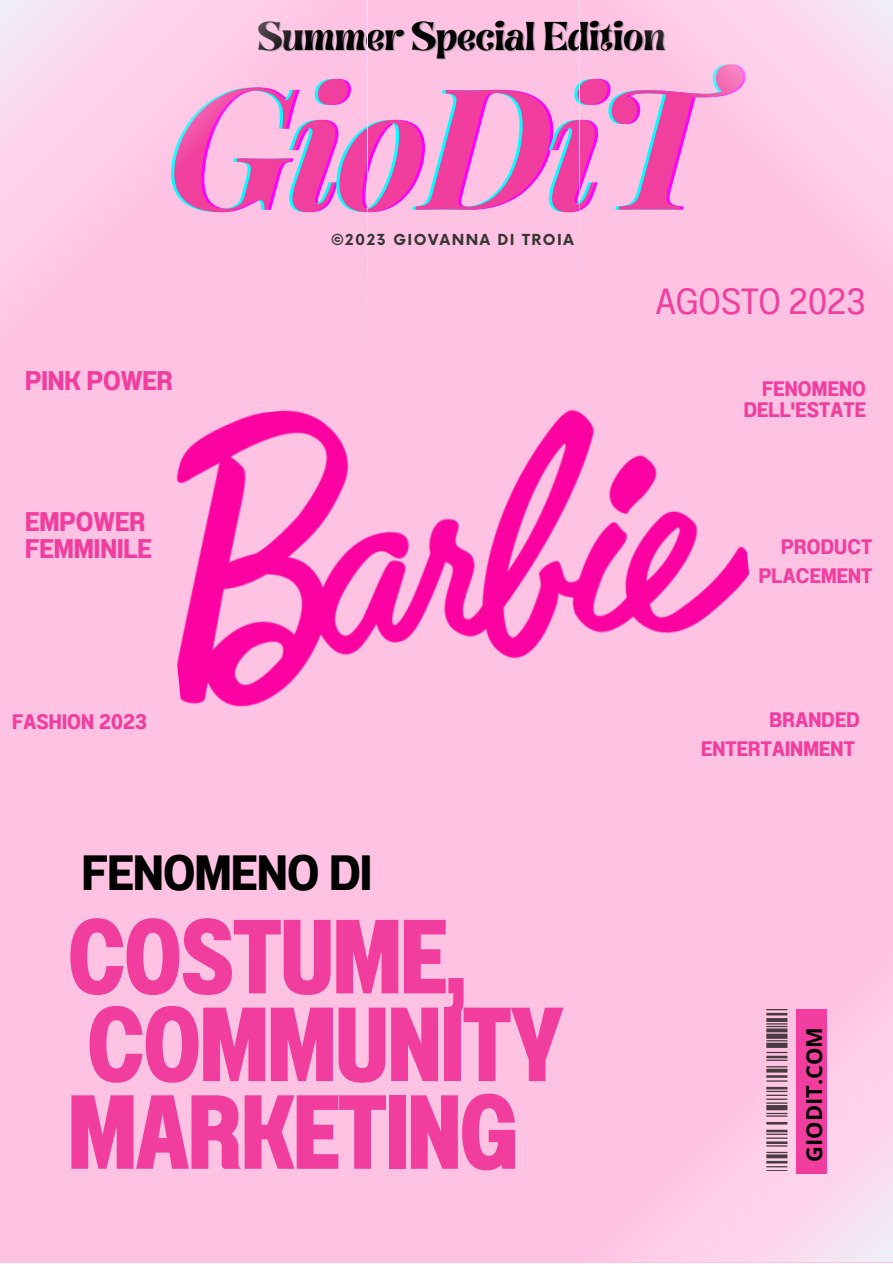
<style>
.page{position:relative;width:893px;height:1264px;background:#fff}
.page>*{position:absolute;margin:0;border:0;box-sizing:border-box;transform-origin:0 0}
.t1{font:italic 700 169.35px "Playfair Display";letter-spacing:-.03em;color:#0ff}
.t2{font:104.85px/87.8px "Anantason Extra Bold Wd 50";letter-spacing:-.015em;color:#f13e9e}
.t3{font:49.5px "Anantason Bold Wd 75";letter-spacing:-.01em;color:#000}
.t4{font:36.3px "Anantason Wd 75";letter-spacing:-.01em;color:#f13e9e}
.t5{font:32.25px "Brasika Display";color:#000}
.t6{font:27px/27px "Anantason Bold Wd 75";color:#f13e9e}
.t7{font:700 21.9px "Open Sans";color:#000}
.t8{font:21px/29.2px "Anantason Bold Wd 75";letter-spacing:.01em;color:#f13e9e;text-align:right}
.t9{font:700 14.85px "Now";letter-spacing:.1em;color:#363535}
</style>
<div class="page">
<div style="left:0;top:0;width:892px;height:1262px;background:#ffc2e3"></div>
<svg style="left:640px;top:1009px;width:252px;height:252px;fill:#ffcde8"></svg>
<div style="left:796px;top:1008px;width:31px;height:165px;background:#f13e9e"></div>
<svg style="left:0;top:0;width:283px;height:283px;fill:#ffcde8"></svg>
<img style="left:176px;top:409px;width:573px;height:298px">
<svg style="left:766px;top:1009px;width:21px;height:161px"></svg>
<svg style="left:579px;top:0;width:313px;height:240px"></svg>
<p class="t5" style="left:258px;top:11px;width:409px">Summer Special Edition</p>
<p class="t1" style="left:165px;top:26px;width:546px">GioDiT</p>
<p class="t6" style="left:25px;top:367px;width:149px">PINK POWER</p>
<p class="t6" style="left:25px;top:508px;width:128px">EMPOWER<br>FEMMINILE</p>
<p class="t8" style="left:12px;top:707px;width:136px">FASHION 2023</p>
<p class="t9" style="left:331px;top:232px;width:244px">©2023 GIOVANNA DI TROIA</p>
<p class="t3" style="left:82px;top:844px;width:292px">FENOMENO DI</p>
<p class="t2" style="left:68px;top:913px;width:498px">COSTUME,<br>COMMUNITY</p>
<p class="t2" style="left:68px;top:1088px;width:451px">MARKETING</p>
<p class="t4" style="left:656px;top:280px;width:211px">AGOSTO 2023</p>
<p class="t8" style="left:743px;top:378px;width:124px;line-height:21.3px">FENOMENO<br>DELL'ESTATE</p>
<p class="t8" style="left:758px;top:532px;width:115px">PRODUCT<br>PLACEMENT</p>
<p class="t8" style="left:701px;top:704px;width:160px">BRANDED<br>ENTERTAINMENT</p>
<p class="t7" style="left:798px;top:1161px;width:136px;rotate:-90deg">GIODIT.COM</p>
</div>
